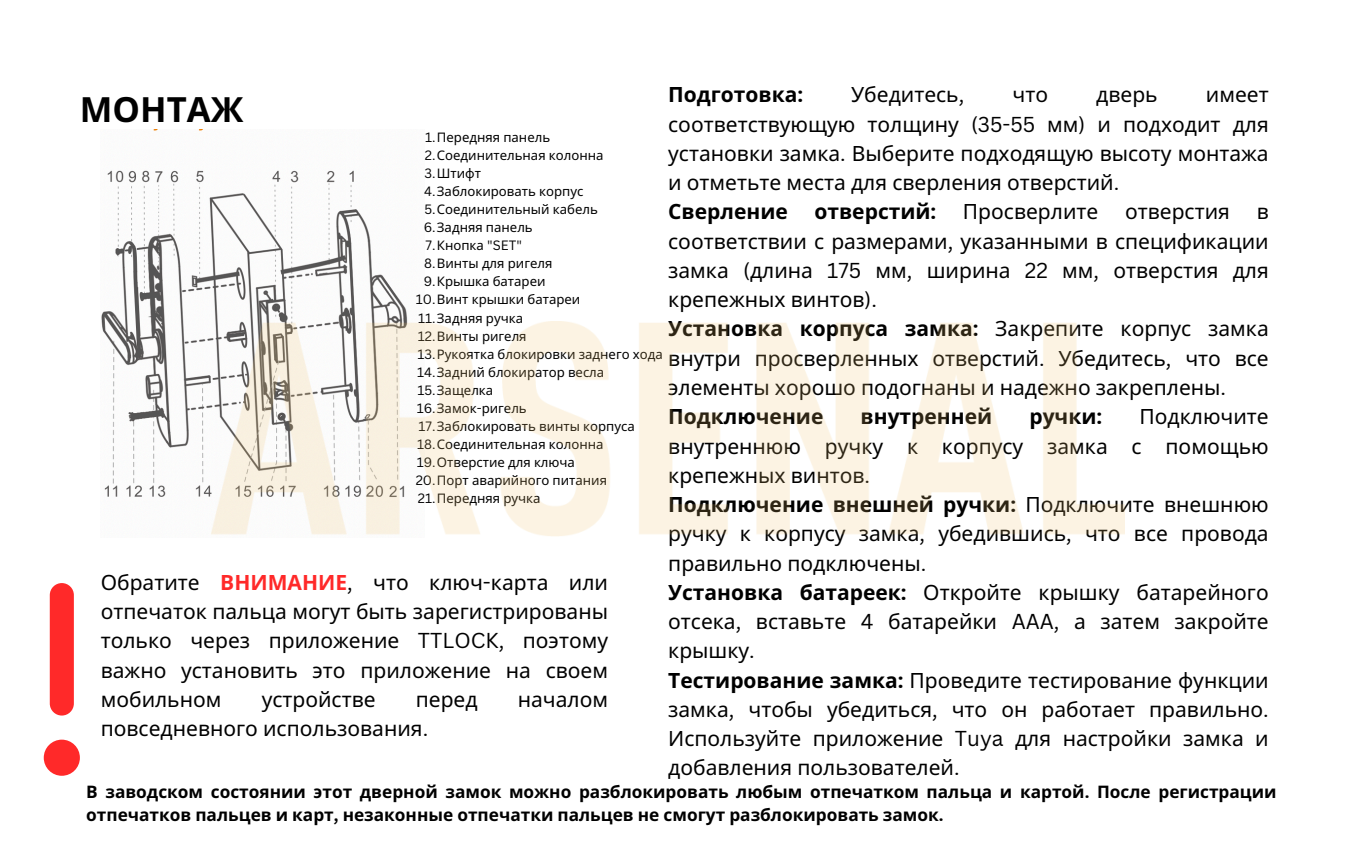
<style>
.page{position:relative;width:1355px;height:862px;background:#fff}
.page>*{position:absolute;margin:0;border:0;box-sizing:border-box;transform-origin:0 0}
.t1{font:700 34.65px "Noto Sans";color:#000}
.t2{font:21px/29.2px "Noto Sans";color:#000}
.t3{font:700 21px "Noto Sans";color:#000}
.t4{font:700 17.25px/23.6px "Noto Sans";color:#000}
.t5{font:13.12px "Noto Sans";color:#000}
.t6{font:13.12px "Canva Sans";color:#000}
.s1{font-family:"Canva Sans"}
.s2{font-weight:700}
.s3{font-family:"Noto Sans"}
.s4{font-family:"Canva Sans";font-weight:700}
.s5{font-weight:700;color:#ff2929}
</style>
<div class="page">
<img style="left:101px;top:129px;width:307px;height:368px">
<img style="left:211px;top:321px;width:913px;height:215px">
<svg style="left:44px;top:583px;width:36px;height:193px"></svg>
<h2 class="t3" style="left:668px;top:80px;width:136px">Подготовка<span class="s1">:</span></h2>
<h2 class="t2" style="left:851px;top:80px;width:115px">Убедитесь<span class="s1">,</span></h2>
<h2 class="t2" style="left:1012px;top:80px;width:37px">что</h2>
<h2 class="t2" style="left:1096px;top:80px;width:63px">дверь</h2>
<h2 class="t2" style="left:668px;top:80px;width:602px;text-indent:537px">имеет соответствующую толщину <span class="s1">(35-55</span> мм<span class="s1">)</span> и подходит для установки замка<span class="s1">.</span> Выберите подходящую высоту монтажа и отметьте места для сверления отверстий<span class="s1">.<br></span><span class="s2">Сверление</span></h2>
<p class="t1" style="left:80px;top:85px;width:165px">МОНТАЖ</p>
<h1 class="t5" style="left:425px;top:128px;width:127px"><span class="s1">1.</span>Передняя панель</h1>
<p class="t5" style="left:425px;top:146px;width:180px"><span class="s1">2.</span>Соединительная колонна</p>
<p class="t5" style="left:424px;top:164px;width:58px"><span class="s1">3.</span>Штифт</p>
<p class="t5" style="left:424px;top:182px;width:161px"><span class="s1">4.</span>Заблокировать корпус</p>
<p class="t5" style="left:424px;top:200px;width:175px"><span class="s1">5.</span>Соединительный кабель</p>
<p class="t5" style="left:424px;top:218px;width:111px"><span class="s1">6.</span>Задняя панель</p>
<p class="t6" style="left:426px;top:236px;width:98px">7.<span class="s3">Кнопка</span> "SET"</p>
<p class="t5" style="left:424px;top:254px;width:130px"><span class="s1">8.</span>Винты для ригеля</p>
<p class="t5" style="left:424px;top:272px;width:123px"><span class="s1">9.</span>Крышка батареи</p>
<p class="t5" style="left:416px;top:290px;width:166px"><span class="s1">10.</span>Винт крышки батареи</p>
<p class="t5" style="left:418px;top:308px;width:106px"><span class="s1">11.</span>Задняя ручка</p>
<p class="t5" style="left:418px;top:327px;width:110px"><span class="s1">12.</span>Винты ригеля</p>
<p class="t5" style="left:417px;top:345px;width:247px"><span class="s1">13.</span>Рукоятка блокировки заднего хода</p>
<p class="t5" style="left:417px;top:363px;width:189px"><span class="s1">14.</span>Задний блокиратор весла</p>
<p class="t5" style="left:417px;top:381px;width:77px"><span class="s1">15.</span>Защелка</p>
<p class="t5" style="left:417px;top:399px;width:112px"><span class="s1">16.</span>Замок<span class="s1">-</span>ригель</p>
<p class="t5" style="left:419px;top:417px;width:218px"><span class="s1">17.</span>Заблокировать винты корпуса</p>
<p class="t5" style="left:417px;top:435px;width:188px"><span class="s1">18.</span>Соединительная колонна</p>
<p class="t5" style="left:417px;top:453px;width:160px"><span class="s1">19.</span>Отверстие для ключа</p>
<p class="t5" style="left:416px;top:471px;width:193px"><span class="s1">20.</span>Порт аварийного питания</p>
<p class="t5" style="left:418px;top:489px;width:124px"><span class="s1">21.</span>Передняя ручка</p>
<h2 class="t3" style="left:814px;top:197px;width:123px">отверстий<span class="s1">:</span></h2>
<h2 class="t2" style="left:963px;top:197px;width:137px">Просверлите</h2>
<h2 class="t2" style="left:1125px;top:197px;width:106px">отверстия</h2>
<h2 class="t2" style="left:668px;top:197px;width:602px;text-indent:588px">в соответствии с размерами<span class="s1">,</span> указанными в спецификации замка <span class="s1">(</span>длина <span class="s1">175</span> мм<span class="s1">,</span> ширина <span class="s1">22</span> мм<span class="s1">,</span> отверстия для крепежных винтов<span class="s1">).<br></span><span class="s2">Установка корпуса замка</span><span class="s4">:</span> Закрепите корпус замка внутри просверленных отверстий<span class="s1">.</span> Убедитесь<span class="s1">,</span> что все элементы хорошо подогнаны и надежно закреплены<span class="s1">.<br></span><span class="s2">Подключение</span></h2>
<h2 class="t3" style="left:860px;top:402px;width:133px">внутренней</h2>
<h2 class="t3" style="left:1029px;top:402px;width:74px">ручки<span class="s1">:</span></h2>
<h2 class="t2" style="left:668px;top:401px;width:602px;text-indent:471px">Подключите внутреннюю ручку к корпусу замка с помощью крепежных винтов<span class="s1">.<br></span><span class="s2">Подключение внешней ручки</span><span class="s4">:</span> Подключите внешнюю ручку к корпусу замка<span class="s1">,</span> убедившись<span class="s1">,</span> что все провода правильно подключены<span class="s1">.<br></span><span class="s2">Установка батареек</span><span class="s4">:</span> Откройте крышку батарейного отсека<span class="s1">,</span> вставьте <span class="s1">4</span> батарейки <span class="s1">AAA,</span> а затем закройте крышку<span class="s1">.</span></h2>
<p class="t2" style="left:668px;top:665px;width:602px;text-align:justify"><span class="s2">Тестирование замка</span><span class="s4">:</span> Проведите тестирование функции замка<span class="s1">,</span> чтобы убедиться<span class="s1">,</span> что он работает правильно<span class="s1">.<br></span>Используйте приложение <span class="s1">Tuya</span> для настройки замка и добавления пользователей<span class="s1">.</span></p>
<p class="t2" style="left:101px;top:567px;width:509px;text-align:justify">Обратите <span class="s5">ВНИМАНИЕ</span><span class="s1">,</span> что ключ<span class="s1">-</span>карта или отпечаток пальца могут быть зарегистрированы только через приложение <span class="s1">TTLOCK,</span> поэтому важно установить это приложение на своем мобильном</p>
<p class="t2" style="left:262px;top:684px;width:115px">устройстве</p>
<p class="t2" style="left:416px;top:684px;width:63px">перед</p>
<p class="t2" style="left:518px;top:684px;width:92px">началом</p>
<p class="t2" style="left:101px;top:713px;width:329px">повседневного использования<span class="s1">.</span></p>
<p class="t4" style="left:86px;top:779px;width:1192px">В заводском состоянии этот дверной замок можно разблокировать любым отпечатком пальца и картой<span class="s1">.</span> После регистрации отпечатков пальцев и карт<span class="s1">,</span> незаконные отпечатки пальцев не смогут разблокировать замок<span class="s1">.</span></p>
</div>
